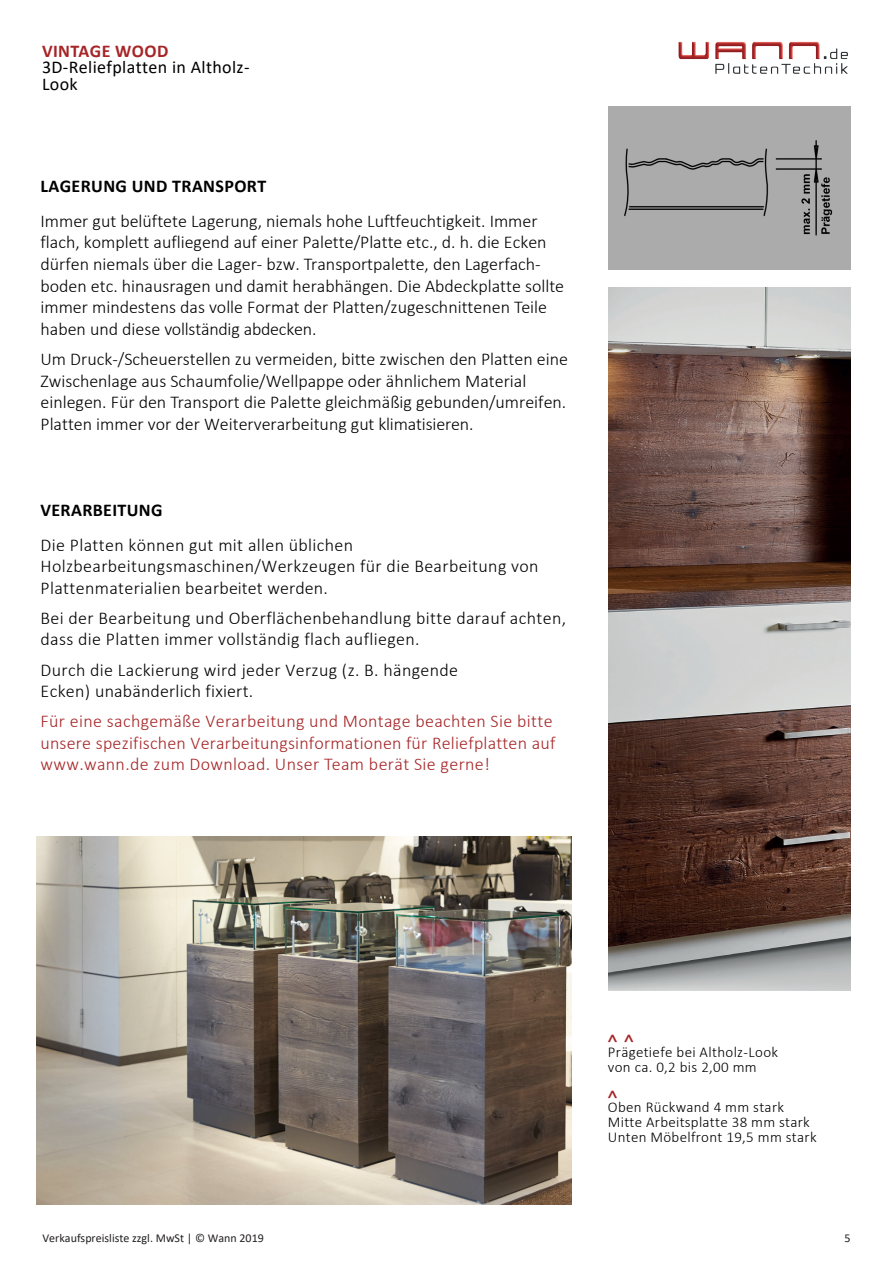
<style>
.page{position:relative;width:893px;height:1263px;background:#fff}
.page>*{position:absolute;margin:0;border:0;box-sizing:border-box;transform-origin:0 0}
.t1{font:300 18px/21.6px "Calibri";color:#000}
.t2{font:300 18px/21.6px "Calibri";letter-spacing:.02em;color:#000}
.t3{font:300 18px/21.6px "Calibri";letter-spacing:.02em;color:#a62527}
.t4{font:700 18px "Calibri";letter-spacing:.02em;color:#000}
.t5{font:18px/16.5px "Calibri";letter-spacing:.02em;color:#000}
.t6{font:700 18px/16.5px "Calibri";letter-spacing:.02em;color:#a62527}
.t7{font:300 15px/15px "Calibri";letter-spacing:.02em;color:#000}
.t8{font:12px "Calibri";color:#231f20}
</style>
<div class="page">
<img style="left:678px;top:41px;width:170px;height:33px">
<div style="left:608px;top:106px;width:242px;height:164px;background:#ababab"></div>
<img style="left:624px;top:140px;width:209px;height:96px">
<img style="left:608px;top:287px;width:242px;height:703px">
<img style="left:37px;top:836px;width:534px;height:368px">
<p class="t6" style="left:42px;top:42px;width:128px">VINTAGE WOOD</p>
<p class="t5" style="left:42px;top:58px;width:209px">3D-Reliefplatten in Altholz-<br>Look</p>
<p class="t4" style="left:41px;top:175px;width:227px">LAGERUNG UND TRANSPORT</p>
<p class="t1" style="left:41px;top:210px;width:525px">Immer gut belüftete Lagerung, niemals hohe Luftfeuchtigkeit. Immer flach, komplett aufliegend auf einer Palette/Platte etc., d. h. die Ecken dürfen niemals über die Lager- bzw. Transportpalette, den Lagerfach&shy;boden etc. hinausragen und damit herabhängen. Die Abdeckplatte sollte immer mindestens das volle Format der Platten/zugeschnittenen Teile haben und diese vollständig abdecken.</p>
<p class="t1" style="left:41px;top:348px;width:529px">Um Druck-/Scheuerstellen zu vermeiden, bitte zwischen den Platten eine Zwischenlage aus Schaumfolie/Wellpappe oder ähnlichem Material einlegen. Für den Transport die Palette gleichmäßig gebunden/umreifen.<br>Platten immer vor der Weiterverarbeitung gut klimatisieren.</p>
<p class="t4" style="left:41px;top:499px;width:124px">VERARBEITUNG</p>
<p class="t2" style="left:41px;top:534px;width:500px">Die Platten können gut mit allen üblichen<br>Holzbearbeitungsmaschinen/Werkzeugen für die Bearbeitung von<br>Plattenmaterialien bearbeitet werden.</p>
<p class="t2" style="left:41px;top:607px;width:527px">Bei der Bearbeitung und Oberflächenbehandlung bitte darauf achten, dass die Platten immer vollständig flach aufliegen.</p>
<p class="t2" style="left:41px;top:658px;width:419px">Durch die Lackierung wird jeder Verzug (z. B. hängende<br>Ecken) unabänderlich fixiert.</p>
<p class="t3" style="left:41px;top:710px;width:517px">Für eine sachgemäße Verarbeitung und Montage beachten Sie bitte unsere spezifischen Verarbeitungsinformationen für Reliefplatten auf www.wann.de zum Download. Unser Team berät Sie gerne!</p>
<p class="t6" style="left:603px;top:1043px;width:10px;rotate:-90deg">&gt; &gt;</p>
<p class="t7" style="left:608px;top:1044px;width:172px">Prägetiefe bei Altholz-Look von ca. 0,2 bis 2,00 mm</p>
<p class="t6" style="left:603px;top:1098px;width:10px;rotate:-90deg">&gt;</p>
<p class="t7" style="left:608px;top:1099px;width:178px">Oben Rückwand 4 mm stark</p>
<p class="t7" style="left:608px;top:1114px;width:210px">Mitte Arbeitsplatte 38 mm stark<br>Unten Möbelfront 19,5 mm stark</p>
<p class="t8" style="left:43px;top:1229px;width:223px">Verkaufspreisliste zzgl. MwSt | © Wann 2019</p>
<p class="t8" style="left:844px;top:1229px;width:8px">5</p>
</div>
